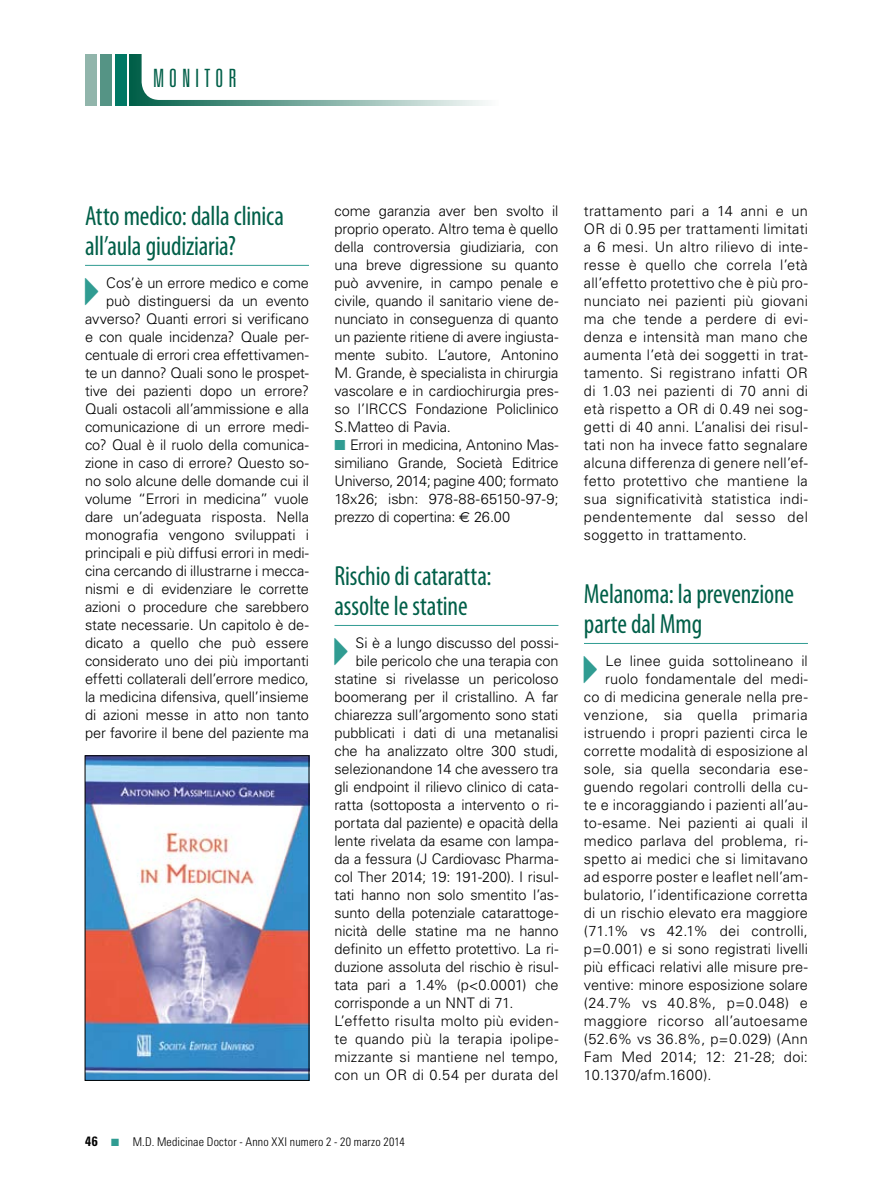
<style>
.page{position:relative;width:893px;height:1191px;background:#fff}
.page>*{position:absolute;margin:0;border:0;box-sizing:border-box;transform-origin:0 0}
.t1{font:condensed 27.75px/30px "Myriad Pro";letter-spacing:-.005em;color:#005f48;scale:.95 1}
.t2{font:300 ultra-condensed 25.2px "Univers";letter-spacing:.185em;color:#005f48}
.t3{font:300 14.55px/18px "Univers";letter-spacing:-.005em;color:#000;text-align:justify}
.t4{font:300 14.55px "Univers";letter-spacing:.015em;color:#000}
.t5{font:300 14.55px "Univers";letter-spacing:.02em;color:#000}
.t6{font:300 14.55px "Univers";letter-spacing:.03em;color:#000}
.t7{font:300 14.55px "Univers";letter-spacing:.025em;color:#000}
.t8{font:300 condensed 12px "Univers";letter-spacing:.015em;color:#000}
.s1{color:#309c92}
.s2{font-family:"Euro Sans";font-weight:400}
.s3{font-weight:700;font-size:13.5px}
</style>
<div class="page">
<div style="left:130px;top:54px;width:369px;height:51px;background:linear-gradient(to right,#03614a,#fbfcfc)"></div>
<div style="left:115px;top:54px;width:12px;height:51px;background:#007864"></div>
<div style="left:100px;top:54px;width:12px;height:51px;background:#559485"></div>
<div style="left:85px;top:54px;width:12px;height:51px;background:#91b5ab"></div>
<div style="left:142px;top:0;width:377px;height:100px;background:#fff;border-radius:18px"></div>
<hr style="left:85px;top:265px;width:224px;height:1px;background:#309c92">
<hr style="left:334px;top:625px;width:224px;height:1px;background:#309c92">
<hr style="left:584px;top:643px;width:224px;height:1px;background:#309c92">
<img style="left:87px;top:757px;width:220px;height:321px">
<h2 class="t2" style="left:153px;top:65px;width:85px">MONITOR</h2>
<h1 class="t1" style="left:85px;top:200px;width:211px">Atto medico: dalla clinica all’aula giudiziaria?</h1>
<p class="t3" style="left:85px;top:273px;width:225px;text-align:right">Cos’è un errore medico e come può distinguersi da un evento avverso? Quanti errori si verificano e con quale incidenza? Quale per&shy;centuale di errori crea effettivamen&shy;te un danno? Quali sono le prospet&shy;tive dei pazienti dopo un errore?<br>Quali ostacoli all’ammissione e alla comunicazione di un errore medi&shy;co? Qual è il ruolo della comunica&shy;zione in caso di errore? Questo so&shy;no solo alcune delle domande cui il volume “Errori in medicina” vuole dare un’adeguata risposta. Nella monografia vengono sviluppati i principali e più diffusi errori in medi&shy;cina cercando di illustrarne i mecca&shy;nismi e di evidenziare le corrette azioni o procedure che sarebbero state necessarie. Un capitolo è de&shy;dicato a quello che può essere considerato uno dei più importanti effetti collaterali dell’errore medico, la medicina difensiva, quell’insieme di azioni messe in atto non tanto per favorire il bene del paziente ma</p>
<p class="t3" style="left:334px;top:201px;width:225px">come garanzia aver ben svolto il proprio operato. Altro tema è quello della controversia giudiziaria, con una breve digressione su quanto può avvenire, in campo penale e civile, quando il sanitario viene de&shy;nunciato in conseguenza di quanto un paziente ritiene di avere ingiusta&shy;mente subito. L’autore, Antonino M. Grande, è specialista in chirurgia vascolare e in cardiochirurgia pres&shy;so l’IRCCS Fondazione Policlinico S.Matteo di Pavia.</p>
<p class="t3" style="left:334px;top:435px;width:225px"><span class="s1">■</span> Errori in medicina, Antonino Mas&shy;similiano Grande, Società Editrice Universo, 2014; pagine 400; formato 18x26; isbn: 978-88-65150-97-9; prezzo di copertina: <span class="s2">€</span> 26.00</p>
<h1 class="t1" style="left:334px;top:560px;width:167px">Rischio di cataratta: assolte le statine</h1>
<p class="t3" style="left:356px;top:633px;width:204px">Si è a lungo discusso del possi-</p>
<p class="t3" style="left:356px;top:651px;width:204px">bile pericolo che una terapia con</p>
<p class="t3" style="left:334px;top:669px;width:225px">statine si rivelasse un pericoloso</p>
<p class="t3" style="left:334px;top:687px;width:225px">boomerang per il cristallino. A far</p>
<p class="t3" style="left:334px;top:705px;width:225px">chiarezza sull’argomento sono stati</p>
<p class="t3" style="left:334px;top:723px;width:225px">pubblicati i dati di una metanalisi</p>
<p class="t3" style="left:334px;top:741px;width:225px">che ha analizzato oltre 300 studi,</p>
<p class="t3" style="left:334px;top:759px;width:225px">selezionandone 14 che avessero tra</p>
<p class="t3" style="left:334px;top:777px;width:225px">gli endpoint il rilievo clinico di cata-</p>
<p class="t3" style="left:334px;top:795px;width:225px">ratta (sottoposta a intervento o ri-</p>
<p class="t3" style="left:334px;top:813px;width:225px">portata dal paziente) e opacità della</p>
<p class="t3" style="left:334px;top:831px;width:225px">lente rivelata da esame con lampa-</p>
<p class="t3" style="left:334px;top:849px;width:225px">da a fessura (J Cardiovasc Pharma-</p>
<p class="t3" style="left:334px;top:867px;width:225px">col Ther 2014; 19: 191-200). I risul-</p>
<p class="t3" style="left:334px;top:885px;width:225px">tati hanno non solo smentito l’as-</p>
<p class="t3" style="left:334px;top:903px;width:225px">sunto della potenziale catarattoge-</p>
<p class="t3" style="left:334px;top:921px;width:225px">nicità delle statine ma ne hanno</p>
<p class="t3" style="left:334px;top:939px;width:225px">definito un effetto protettivo. La ri-</p>
<p class="t3" style="left:334px;top:957px;width:225px">duzione assoluta del rischio è risul-</p>
<p class="t3" style="left:334px;top:975px;width:225px">tata pari a 1.4% (p&lt;0.0001) che</p>
<p class="t3" style="left:334px;top:993px;width:180px">corrisponde a un NNT di 71.</p>
<p class="t4" style="left:334px;top:1012px;width:225px">L’effetto risulta molto più eviden-</p>
<p class="t5" style="left:334px;top:1030px;width:225px">te quando più la terapia ipolipe-</p>
<p class="t4" style="left:334px;top:1048px;width:225px">mizzante si mantiene nel tempo,</p>
<p class="t5" style="left:334px;top:1066px;width:225px">con un OR di 0.54 per durata del</p>
<p class="t8" style="left:85px;top:1135px;width:321px"><span class="s3">46</span> <span class="s1">■</span> M.D. Medicinae Doctor - Anno XXI numero 2 - 20 marzo 2014</p>
<p class="t3" style="left:584px;top:201px;width:225px">trattamento pari a 14 anni e un OR di 0.95 per trattamenti limitati a 6 mesi. Un altro rilievo di inte&shy;resse è quello che correla l’età all’effetto protettivo che è più pro&shy;nunciato nei pazienti più giovani ma che tende a perdere di evi&shy;denza e intensità man mano che aumenta l’età dei soggetti in trat&shy;tamento. Si registrano infatti OR di 1.03 nei pazienti di 70 anni di età rispetto a OR di 0.49 nei sog&shy;getti di 40 anni. L’analisi dei risul&shy;tati non ha invece fatto segnalare alcuna differenza di genere nell’ef&shy;fetto protettivo che mantiene la sua significatività statistica indi&shy;pendentemente dal sesso del soggetto in trattamento.</p>
<h1 class="t1" style="left:584px;top:578px;width:223px">Melanoma: la prevenzione parte dal Mmg</h1>
<p class="t3" style="left:605px;top:651px;width:204px">Le linee guida sottolineano il</p>
<p class="t4" style="left:605px;top:670px;width:204px">ruolo fondamentale del medi-</p>
<p class="t3" style="left:584px;top:687px;width:225px">co di medicina generale nella pre-</p>
<p class="t6" style="left:584px;top:706px;width:225px">venzione, sia quella primaria</p>
<p class="t3" style="left:584px;top:723px;width:225px">istruendo i propri pazienti circa le</p>
<p class="t3" style="left:584px;top:741px;width:225px">corrette modalità di esposizione al</p>
<p class="t3" style="left:584px;top:759px;width:225px">sole, sia quella secondaria ese-</p>
<p class="t3" style="left:584px;top:777px;width:225px">guendo regolari controlli della cu-</p>
<p class="t3" style="left:584px;top:795px;width:225px">te e incoraggiando i pazienti all’au-</p>
<p class="t3" style="left:584px;top:813px;width:225px">to-esame. Nei pazienti ai quali il</p>
<p class="t4" style="left:584px;top:832px;width:225px">medico parlava del problema, ri-</p>
<p class="t3" style="left:584px;top:849px;width:225px">spetto ai medici che si limitavano</p>
<p class="t3" style="left:584px;top:867px;width:225px">ad esporre poster e leaflet nell’am-</p>
<p class="t3" style="left:584px;top:885px;width:225px">bulatorio, l’identificazione corretta</p>
<p class="t3" style="left:584px;top:903px;width:225px">di un rischio elevato era maggiore</p>
<p class="t4" style="left:584px;top:922px;width:225px">(71.1% vs 42.1% dei controlli,</p>
<p class="t3" style="left:584px;top:939px;width:225px">p=0.001) e si sono registrati livelli</p>
<p class="t3" style="left:584px;top:957px;width:225px">più efficaci relativi alle misure pre-</p>
<p class="t3" style="left:584px;top:975px;width:225px">ventive: minore esposizione solare</p>
<p class="t3" style="left:584px;top:993px;width:225px">(24.7% vs 40.8%, p=0.048) e</p>
<p class="t7" style="left:584px;top:1012px;width:225px">maggiore ricorso all’autoesame</p>
<p class="t6" style="left:584px;top:1030px;width:225px">(52.6% vs 36.8%, p=0.029) (Ann</p>
<p class="t5" style="left:584px;top:1048px;width:225px">Fam Med 2014; 12: 21-28; doi:</p>
<p class="t3" style="left:584px;top:1065px;width:129px">10.1370/afm.1600).</p>
</div>
